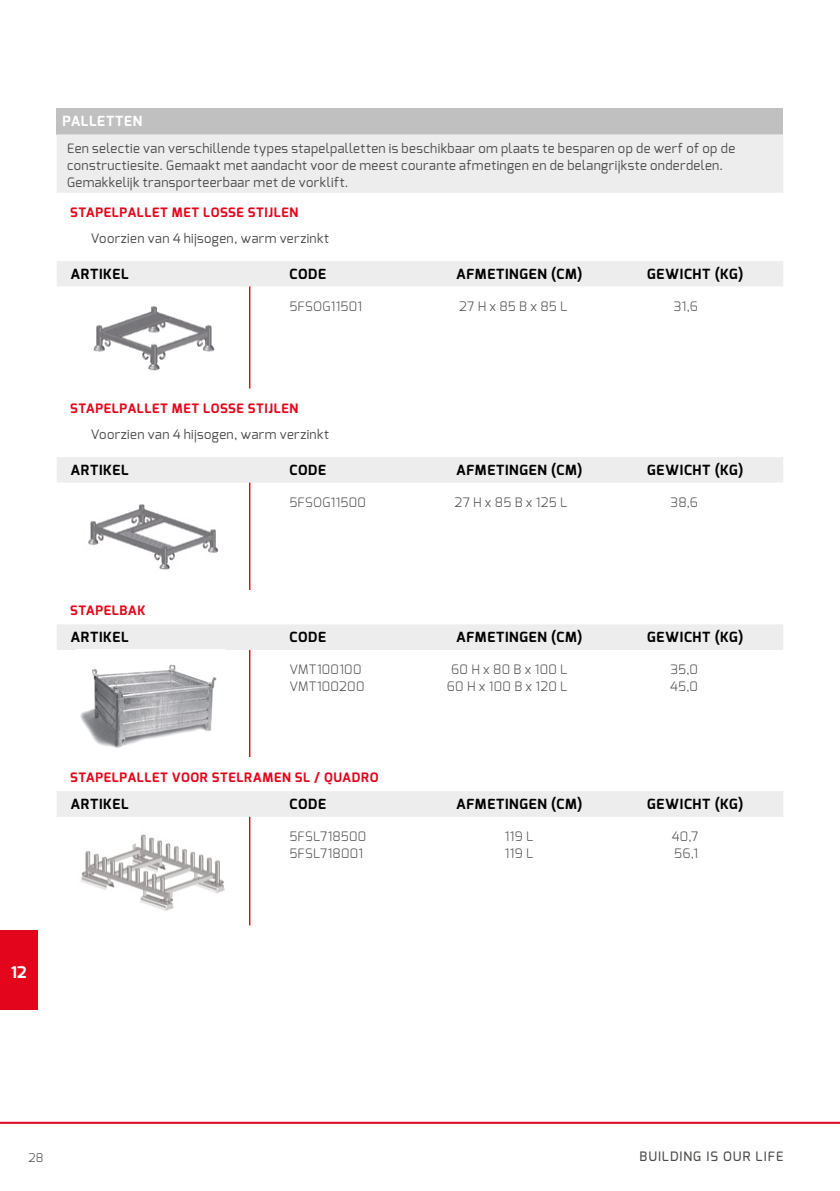
<style>
.page{position:relative;width:840px;height:1191px;background:#fff}
.page>*{position:absolute;margin:0;border:0;box-sizing:border-box;transform-origin:0 0}
.t1{font:700 16px "Exo";color:#fff}
.t2{font:700 14px "Exo";letter-spacing:.05em;color:#000}
.t3{font:700 14px "Exo";letter-spacing:.045em;color:#fff}
.t4{font:13px/17px "Exo";letter-spacing:.03em;color:#4a4a49}
.t5{font:300 13px/17px "Exo";letter-spacing:.02em;color:#4a4a49}
.t6{font:700 13px "Exo";letter-spacing:.045em;color:#e3051b}
.t7{font:500 13px "Exo";letter-spacing:.075em;color:#4a4a49}
.t8{font:300 12px "Exo";color:#4a4a49}
</style>
<div class="page">
<div style="left:0;top:930px;width:38px;height:79px;background:#e3051b"></div>
<hr style="left:0;top:1121px;width:839px;height:2px;background:#e3051b">
<div style="left:57px;top:108px;width:725px;height:26px;background:#c1c0c0"></div>
<div style="left:57px;top:134px;width:725px;height:152px;background:#ededed"></div>
<svg style="left:57px;top:193px;width:725px;height:68px"></svg>
<hr style="left:249px;top:286px;width:1px;height:102px;background:#e3051b">
<img style="left:93px;top:306px;width:122px;height:65px">
<div style="left:57px;top:457px;width:725px;height:25px;background:#ededed"></div>
<hr style="left:249px;top:482px;width:1px;height:108px;background:#e3051b">
<img style="left:88px;top:504px;width:131px;height:66px">
<div style="left:57px;top:624px;width:725px;height:26px;background:#ededed"></div>
<hr style="left:249px;top:650px;width:1px;height:107px;background:#e3051b">
<img style="left:80px;top:664px;width:137px;height:84px">
<div style="left:57px;top:791px;width:725px;height:25px;background:#ededed"></div>
<hr style="left:249px;top:816px;width:1px;height:109px;background:#e3051b">
<img style="left:81px;top:834px;width:144px;height:77px">
<p class="t3" style="left:62px;top:112px;width:81px">PALLETTEN</p>
<p class="t4" style="left:67px;top:140px;width:669px">Een selectie van verschillende types stapelpalletten is beschikbaar om plaats te besparen op de werf of op de constructiesite. Gemaakt met aandacht voor de meest courante afmetingen en de belangrijkste onderdelen.<br>Gemakkelijk transporteerbaar met de vorklift.</p>
<p class="t6" style="left:70px;top:204px;width:229px">STAPELPALLET MET LOSSE STIJLEN</p>
<p class="t4" style="left:91px;top:230px;width:240px">Voorzien van 4 hijsogen, warm verzinkt</p>
<p class="t2" style="left:70px;top:264px;width:60px">ARTIKEL</p>
<p class="t2" style="left:289px;top:264px;width:38px">CODE</p>
<p class="t2" style="left:456px;top:264px;width:128px">AFMETINGEN (CM)</p>
<p class="t2" style="left:647px;top:264px;width:97px">GEWICHT (KG)</p>
<p class="t5" style="left:289px;top:297px;width:74px">5FSOG11501</p>
<p class="t5" style="left:459px;top:297px;width:110px">27 H x 85 B x 85 L</p>
<p class="t5" style="left:673px;top:297px;width:26px">31,6</p>
<p class="t6" style="left:70px;top:400px;width:229px">STAPELPALLET MET LOSSE STIJLEN</p>
<p class="t4" style="left:91px;top:426px;width:240px">Voorzien van 4 hijsogen, warm verzinkt</p>
<p class="t2" style="left:70px;top:461px;width:60px">ARTIKEL</p>
<p class="t2" style="left:289px;top:461px;width:38px">CODE</p>
<p class="t2" style="left:456px;top:461px;width:128px">AFMETINGEN (CM)</p>
<p class="t2" style="left:647px;top:461px;width:97px">GEWICHT (KG)</p>
<p class="t5" style="left:289px;top:494px;width:78px">5FSOG11500</p>
<p class="t5" style="left:454px;top:494px;width:114px">27 H x 85 B x 125 L</p>
<p class="t5" style="left:670px;top:494px;width:29px">38,6</p>
<p class="t6" style="left:70px;top:601px;width:77px">STAPELBAK</p>
<p class="t2" style="left:70px;top:628px;width:60px">ARTIKEL</p>
<p class="t2" style="left:289px;top:628px;width:38px">CODE</p>
<p class="t2" style="left:456px;top:628px;width:128px">AFMETINGEN (CM)</p>
<p class="t2" style="left:647px;top:628px;width:97px">GEWICHT (KG)</p>
<p class="t5" style="left:289px;top:661px;width:76px">VMT100100<br>VMT100200</p>
<p class="t5" style="left:446px;top:661px;width:122px;text-align:center">60 H x 80 B x 100 L<br>60 H x 100 B x 120 L</p>
<p class="t5" style="left:669px;top:661px;width:29px">35,0<br>45,0</p>
<p class="t6" style="left:70px;top:768px;width:309px">STAPELPALLET VOOR STELRAMEN SL / QUADRO</p>
<p class="t2" style="left:70px;top:795px;width:60px">ARTIKEL</p>
<p class="t2" style="left:289px;top:795px;width:38px">CODE</p>
<p class="t2" style="left:456px;top:795px;width:128px">AFMETINGEN (CM)</p>
<p class="t2" style="left:647px;top:795px;width:97px">GEWICHT (KG)</p>
<p class="t5" style="left:289px;top:828px;width:78px">5FSL718500<br>5FSL718001</p>
<p class="t5" style="left:504px;top:828px;width:30px">119 L<br>119 L</p>
<p class="t5" style="left:671px;top:828px;width:28px">40,7<br>56,1</p>
<p class="t1" style="left:11px;top:961px;width:17px">12</p>
<p class="t8" style="left:29px;top:1149px;width:16px">28</p>
<p class="t7" style="left:639px;top:1148px;width:145px">BUILDING IS OUR LIFE</p>
</div>
